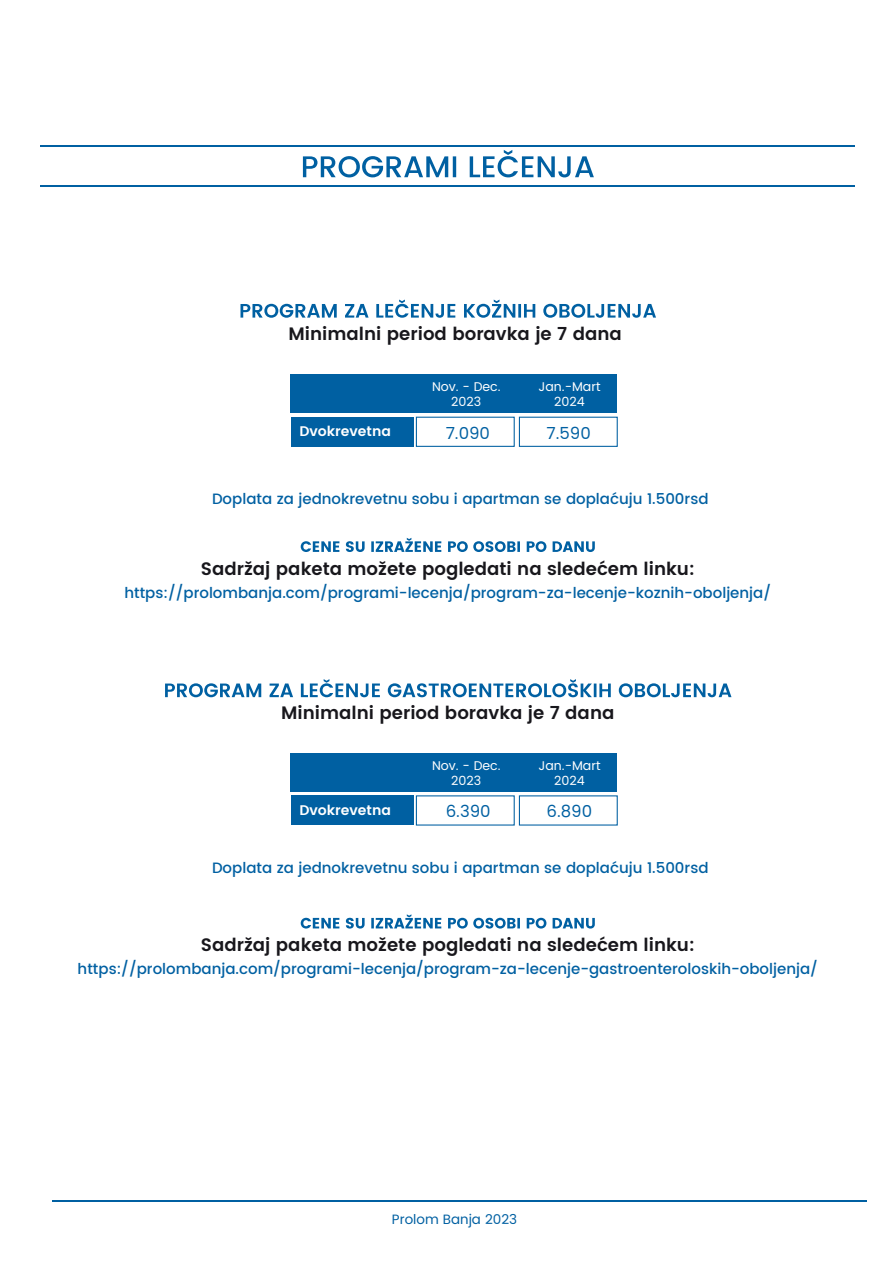
<style>
.page{position:relative;width:893px;height:1263px;background:#fff}
.page>*{position:absolute;margin:0;border:0;box-sizing:border-box;transform-origin:0 0}
.t1{font:600 18px "Poppins";color:#18171c}
.t2{font:16.5px "Poppins";color:#0060a2}
.t3{font:500 15px "Poppins";color:#0060a2}
.t4{font:600 13.95px "Poppins";color:#fff}
.t5{font:13.5px "Poppins";color:#0060a2}
.t6{font:12.6px/15.1px "Poppins";color:#fff;text-align:center}
</style>
<div class="page">
<div style="left:291px;top:375px;width:326px;height:38px;background:#0060a2"></div>
<div style="left:416px;top:417px;width:99px;height:30px;border:1px solid #0060a2"></div>
<div style="left:519px;top:417px;width:99px;height:30px;border:1px solid #0060a2"></div>
<div style="left:291px;top:417px;width:122px;height:29px;background:#0060a2"></div>
<div style="left:291px;top:753px;width:326px;height:38px;background:#0060a2"></div>
<div style="left:291px;top:796px;width:122px;height:29px;background:#0060a2"></div>
<hr style="left:52px;top:1200px;width:814px;height:2px;background:#0060a2">
<svg style="left:303px;top:150px;width:291px;height:27px"></svg>
<hr style="left:41px;top:185px;width:814px;height:2px;background:#0060a2">
<hr style="left:41px;top:145px;width:814px;height:1px;background:#0060a2">
<svg style="left:240px;top:300px;width:416px;height:18px"></svg>
<svg style="left:165px;top:679px;width:566px;height:18px"></svg>
<svg style="left:301px;top:538px;width:294px;height:14px"></svg>
<svg style="left:301px;top:914px;width:294px;height:14px"></svg>
<p class="t1" style="left:288px;top:320px;width:335px">Minimalni period boravka je 7 dana</p>
<p class="t4" style="left:299px;top:421px;width:93px">Dvokrevetna</p>
<p class="t6" style="left:432px;top:379px;width:70px">Nov. - Dec.<br>2023</p>
<p class="t6" style="left:538px;top:379px;width:64px">Jan.-Mart<br>2024</p>
<p class="t2" style="left:446px;top:421px;width:46px">7.090</p>
<p class="t2" style="left:546px;top:421px;width:46px">7.590</p>
<p class="t3" style="left:212px;top:488px;width:498px">Doplata za jednokrevetnu sobu i apartman se doplaćuju 1.500rsd</p>
<p class="t1" style="left:201px;top:555px;width:495px">Sadržaj paketa možete pogledati na sledećem linku:</p>
<p class="t3" style="left:124px;top:582px;width:648px">https://prolombanja.com/programi-lecenja/program-za-lecenje-koznih-oboljenja/</p>
<p class="t1" style="left:281px;top:699px;width:335px">Minimalni period boravka je 7 dana</p>
<p class="t4" style="left:299px;top:799px;width:93px">Dvokrevetna</p>
<p class="t6" style="left:432px;top:758px;width:70px">Nov. - Dec.<br>2023</p>
<p class="t6" style="left:538px;top:758px;width:64px">Jan.-Mart<br>2024</p>
<p class="t2" style="left:446px;top:800px;width:46px">6.390</p>
<p class="t2" style="left:546px;top:800px;width:47px">6.890</p>
<p class="t3" style="left:212px;top:856px;width:498px">Doplata za jednokrevetnu sobu i apartman se doplaćuju 1.500rsd</p>
<p class="t1" style="left:201px;top:931px;width:495px">Sadržaj paketa možete pogledati na sledećem linku:</p>
<p class="t3" style="left:78px;top:958px;width:742px">https://prolombanja.com/programi-lecenja/program-za-lecenje-gastroenteroloskih-oboljenja/</p>
<p class="t5" style="left:392px;top:1209px;width:127px">Prolom Banja 2023</p>
</div>
